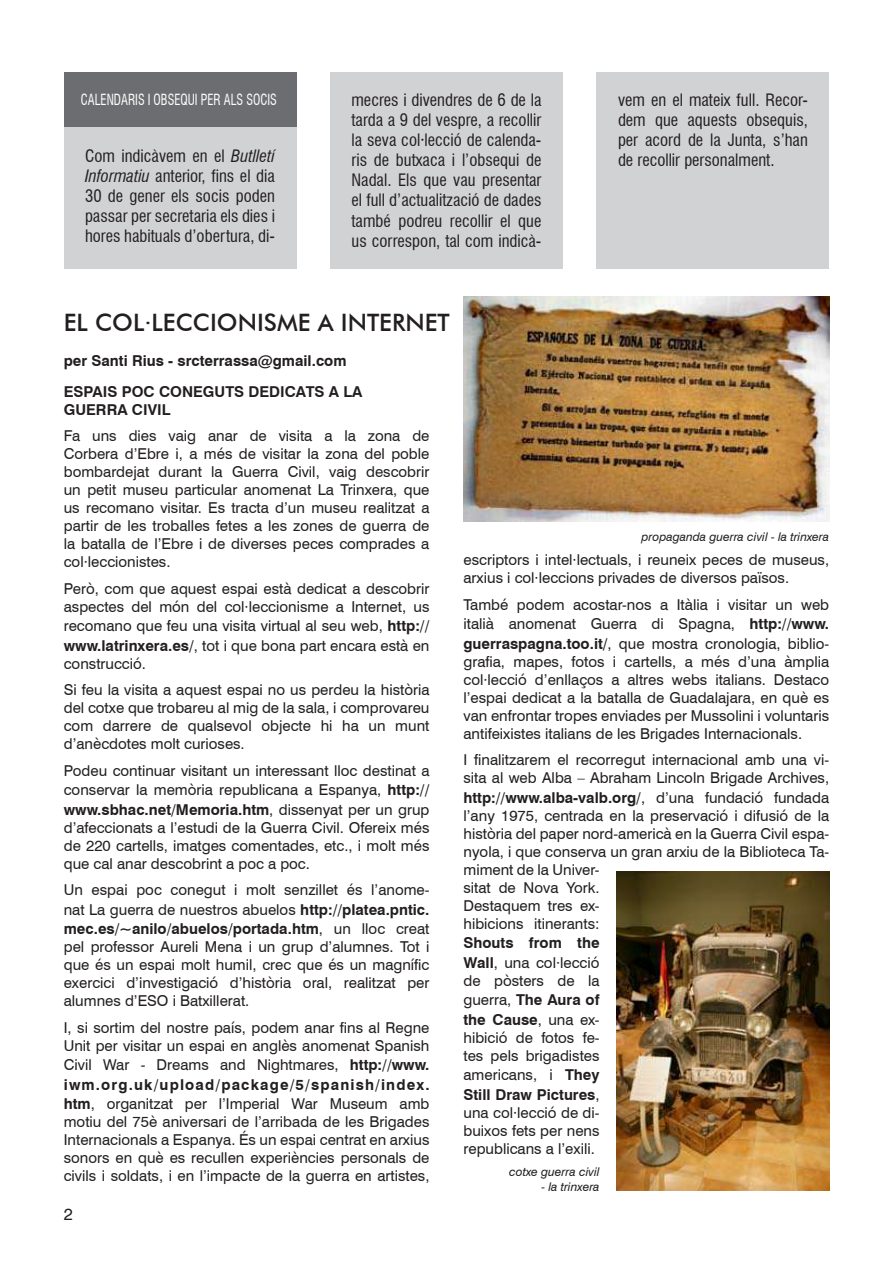
<style>
.page{position:relative;width:893px;height:1263px;background:#fff}
.page>*{position:absolute;margin:0;border:0;box-sizing:border-box;transform-origin:0 0}
.t1{font:500 24px "Futura BT";color:#231f20}
.t2{font:condensed 16.65px/20.1px "Swiss 721 BT";color:#231f20;text-align:justify}
.t3{font:16.5px "Swiss 721 BT";color:#231f20}
.t4{font:15px/18px "Swiss 721 BT";color:#231f20;text-align:justify}
.t5{font:700 15px/19.5px "Swiss 721 BT";color:#231f20}
.t6{font:condensed 15px "Swiss 721 BT";color:#fff;scale:.83 1}
.t7{font:italic 12px "Swiss 721 BT";color:#231f20}
.s1{font-style:italic}
.s2{font-weight:700}
.s3{font-weight:400}
</style>
<div class="page">
<img style="left:617px;top:871px;width:212px;height:320px">
<img style="left:463px;top:296px;width:366px;height:225px">
<div style="left:64px;top:128px;width:232px;height:141px;background:#d1d2d4"></div>
<div style="left:64px;top:72px;width:232px;height:55px;background:#6c6d70"></div>
<div style="left:330px;top:72px;width:233px;height:197px;background:#d1d2d4"></div>
<div style="left:597px;top:72px;width:232px;height:197px;background:#d1d2d4"></div>
<p class="t6" style="left:81px;top:91px;width:238px">CALENDARIS I OBSEQUI PER ALS SOCIS</p>
<p class="t2" style="left:351px;top:90px;width:191px">mecres i divendres de 6 de la tarda a 9 del vespre, a recollir la seva col·lecció de calenda&shy;ris de butxaca i l’obsequi de Nadal. Els que vau presentar el full d’actualització de dades també podreu recollir el que us correspon, tal com indicà-</p>
<p class="t2" style="left:618px;top:90px;width:191px">vem en el mateix full. Recor&shy;dem que aquests obsequis, per acord de la Junta, s’han de recollir personalment.</p>
<p class="t2" style="left:85px;top:145px;width:191px">Com indicàvem en el <span class="s1">Butlletí Informatiu</span> anterior, fins el dia 30 de gener els socis poden passar per secretaria els dies i hores habituals d’obertura, di-</p>
<h1 class="t1" style="left:64px;top:308px;width:374px">EL COL·LECCIONISME A INTERNET</h1>
<p class="t5" style="left:64px;top:345px;width:300px;line-height:30.9px">per Santi Rius - srcterrassa@gmail.com<br>ESPAIS POC CONEGUTS DEDICATS A LA</p>
<p class="t5" style="left:64px;top:400px;width:108px">GUERRA CIVIL</p>
<p class="t4" style="left:64px;top:427px;width:367px">Fa uns dies vaig anar de visita a la zona de Corbera d’Ebre i, a més de visitar la zona del poble bombardejat durant la Guerra Civil, vaig descobrir un petit museu particular anomenat La Trinxera, que us recomano visitar. Es tracta d’un museu realitzat a partir de les troballes fetes a les zones de guerra de la batalla de l’Ebre i de diverses peces comprades a col·leccionistes.</p>
<p class="t4" style="left:64px;top:579px;width:367px">Però, com que aquest espai està dedicat a descobrir aspectes del món del col·leccionisme a Internet, us</p>
<p class="t4" style="left:64px;top:616px;width:367px;line-height:19.5px">recomano que feu una visita virtual al seu web, <span class="s2">http:// www.latrinxera.es/</span>, tot i que bona part encara està en</p>
<p class="t4" style="left:64px;top:650px;width:367px;line-height:26.5px">construcció.<br>Si feu la visita a aquest espai no us perdeu la història</p>
<p class="t4" style="left:64px;top:699px;width:367px">del cotxe que trobareu al mig de la sala, i comprovareu com darrere de qualsevol objecte hi ha un munt d’anècdotes molt curioses.</p>
<p class="t4" style="left:64px;top:761px;width:367px;line-height:19.5px">Podeu continuar visitant un interessant lloc destinat a conservar la memòria republicana a Espanya, <span class="s2">http:// www.sbhac.net/Memoria.htm</span>, dissenyat per un grup</p>
<p class="t4" style="left:64px;top:818px;width:367px">d’afeccionats a l’estudi de la Guerra Civil. Ofereix més de 220 cartells, imatges comentades, etc., i molt més que cal anar descobrint a poc a poc.</p>
<p class="t4" style="left:64px;top:880px;width:367px;line-height:19.5px">Un espai poc conegut i molt senzillet és l’anome&shy;nat La guerra de nuestros abuelos <span class="s2">http://platea.pntic. mec.es/~anilo/abuelos/portada.htm</span>, un lloc creat</p>
<p class="t4" style="left:64px;top:938px;width:367px">pel professor Aureli Mena i un grup d’alumnes. Tot i que és un espai molt humil, crec que és un magnífic exercici d’investigació d’història oral, realitzat per alumnes d’ESO i Batxillerat.</p>
<p class="t4" style="left:64px;top:1018px;width:367px">I, si sortim del nostre país, podem anar fins al Regne<br>Unit per visitar un espai en anglès anomenat Spanish</p>
<p class="t4" style="left:64px;top:1055px;width:367px;line-height:19.5px">Civil War - Dreams and Nightmares, <span class="s2">http://www. iwm.org.uk/upload/package/5/spanish/index. htm</span>, organitzat per l’Imperial War Museum amb</p>
<p class="t4" style="left:64px;top:1113px;width:367px">motiu del 75è aniversari de l’arribada de les Brigades Internacionals a Espanya. És un espai centrat en arxius sonors en què es recullen experiències personals de civils i soldats, i en l’impacte de la guerra en artistes,</p>
<p class="t3" style="left:64px;top:1204px;width:11px">2</p>
<p class="t7" style="left:641px;top:530px;width:189px">propaganda guerra civil - la trinxera</p>
<p class="t4" style="left:463px;top:551px;width:367px">escriptors i intel·lectuals, i reuneix peces de museus, arxius i col·leccions privades de diversos països.</p>
<p class="t4" style="left:463px;top:594px;width:367px;line-height:19.5px">També podem acostar-nos a Itàlia i visitar un web italià anomenat Guerra di Spagna, <span class="s2">http://www. guerraspagna.too.it/</span>, que mostra cronologia, biblio-</p>
<p class="t4" style="left:463px;top:652px;width:367px">grafia, mapes, fotos i cartells, a més d’una àmplia col·lecció d’enllaços a altres webs italians. Destaco l’espai dedicat a la batalla de Guadalajara, en què es van enfrontar tropes enviades per Mussolini i voluntaris antifeixistes italians de les Brigades Internacionals.</p>
<p class="t4" style="left:463px;top:751px;width:367px">I finalitzarem el recorregut internacional amb una vi&shy;sita al web Alba – Abraham Lincoln Brigade Archives,</p>
<p class="t4" style="left:463px;top:788px;width:367px;text-align:left"><span class="s2">http://www.alba-valb.org/</span>, d’una fundació fundada l’any 1975, centrada en la preservació i difusió de la història del paper nord-americà en la Guerra Civil espa&shy;nyola, i que conserva un gran arxiu de la Biblioteca Ta&shy;miment de la Univer-<br>sitat de Nova York.<br>Destaquem tres ex-<br>hibicions itinerants:</p>
<p class="t5" style="left:463px;top:933px;width:138px">Shouts from the<br>Wall<span class="s3">, una col·lecció</span></p>
<p class="t4" style="left:463px;top:970px;width:138px;line-height:19.5px">de pòsters de la guerra, <span class="s2">The Aura of the Cause</span>, una ex-</p>
<p class="t4" style="left:463px;top:1028px;width:138px">hibició de fotos fe&shy;tes pels brigadistes</p>
<p class="t5" style="left:463px;top:1065px;width:138px"><span class="s3">americans, i</span> They<br>Still Draw Pictures<span class="s3">,</span></p>
<p class="t4" style="left:463px;top:1103px;width:138px">una col·lecció de di&shy;buixos fets per nens republicans a l’exili.</p>
<p class="t7" style="left:509px;top:1164px;width:92px">cotxe guerra civil</p>
<p class="t7" style="left:541px;top:1179px;width:60px">- la trinxera</p>
</div>
